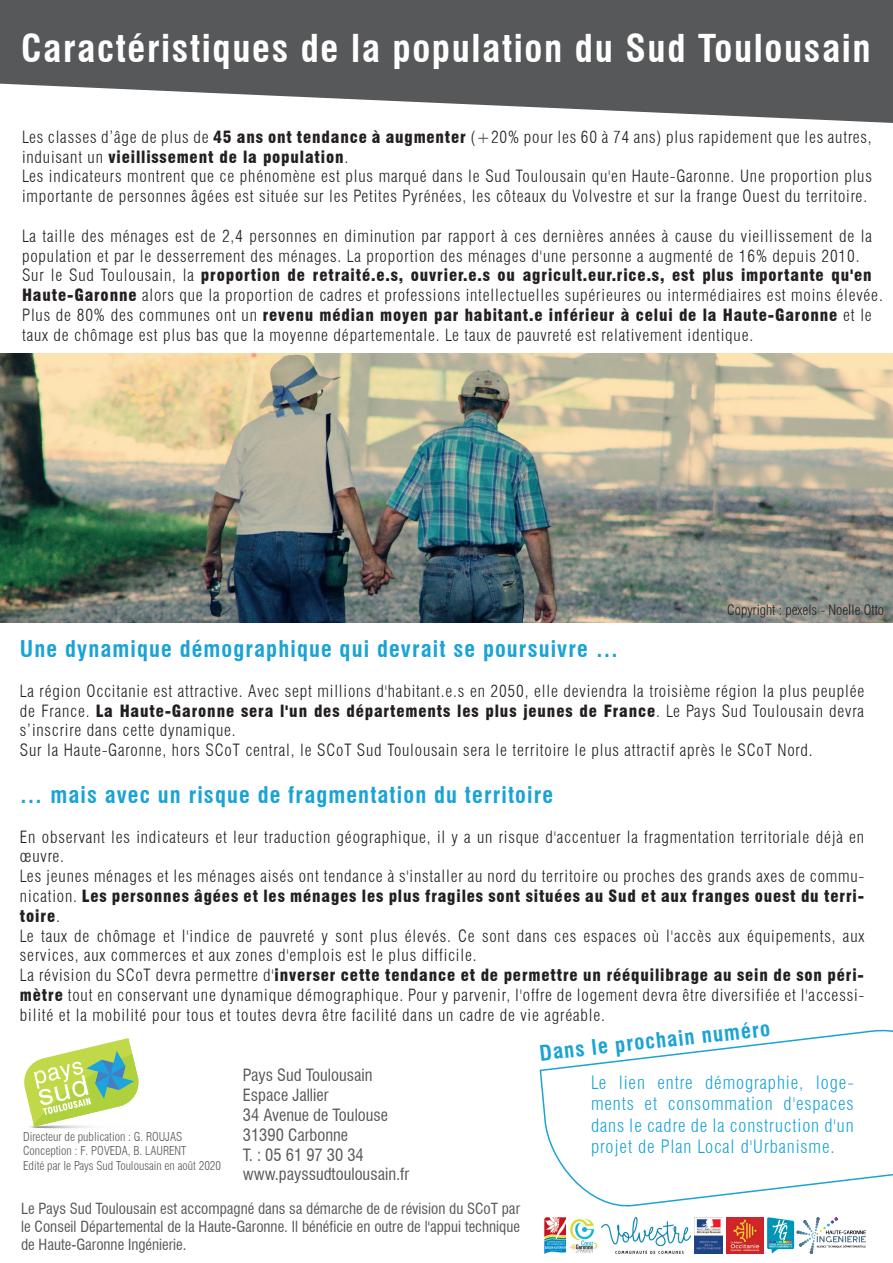
<style>
.page{position:relative;width:893px;height:1263px;background:#fff}
.page>*{position:absolute;margin:0;border:0;box-sizing:border-box;transform-origin:0 0}
.t1{font:700 condensed 37.5px "Swiss 721 BT";letter-spacing:.045em;color:#fff}
.t2{font:700 condensed 22.5px "Swiss 721 BT";letter-spacing:.05em;color:#1aa3d5}
.t3{font:700 condensed 21px "Swiss 721 BT";color:#1aa3d5}
.t4{font:300 condensed 18px/21.6px "Swiss 721 BT";letter-spacing:.05em;color:#1aa3d5;text-align:justify}
.t5{font:300 condensed 16.5px/19.8px "Swiss 721 BT";letter-spacing:.05em;color:#231f20}
.t6{font:condensed 16.5px/19.8px "Swiss 721 BT";color:#57585a}
.t7{font:condensed 15px/18px "Swiss 721 BT";color:#57585a;text-align:justify}
.t8{font:300 condensed 13.95px "Swiss 721 BT";color:#231f20}
.t9{font:300 condensed 12px/14.4px "Swiss 721 BT";color:#57585a}
.s1{font-weight:900}
</style>
<div class="page">
<svg style="left:24px;top:1038px;width:115px;height:91px"></svg>
<svg style="left:0;top:0;width:893px;height:123px;fill:#57585a"></svg>
<img style="left:727px;top:1217px;width:36px;height:36px">
<svg style="left:767px;top:1217px;width:27px;height:36px"></svg>
<img style="left:544px;top:1217px;width:54px;height:36px">
<img style="left:694px;top:1217px;width:29px;height:36px">
<img style="left:602px;top:1217px;width:88px;height:36px">
<img style="left:797px;top:1217px;width:69px;height:36px">
<svg style="left:539px;top:1029px;width:354px;height:178px"></svg>
<img style="left:0;top:354px;width:893px;height:268px">
<h1 class="t1" style="left:21px;top:26px;width:851px">Caractéristiques de la population du Sud Toulousain</h1>
<p class="t5" style="left:22px;top:127px;width:851px">Les classes d’âge de plus de <span class="s1">45 ans ont tendance à augmenter</span> (+20% pour les 60 à 74 ans) plus rapidement que les autres, induisant un <span class="s1">vieillissement de la population</span>.<br>Les indicateurs montrent que ce phénomène est plus marqué dans le Sud Toulousain qu'en Haute-Garonne. Une proportion plus importante de personnes âgées est située sur les Petites Pyrénées, les côteaux du Volvestre et sur la frange Ouest du territoire.</p>
<p class="t5" style="left:22px;top:226px;width:862px">La taille des ménages est de 2,4 personnes en diminution par rapport à ces dernières années à cause du vieillissement de la population et par le desserrement des ménages. La proportion des ménages d'une personne a augmenté de 16% depuis 2010.<br>Sur le Sud Toulousain, la <span class="s1">proportion de retraité.e.s, ouvrier.e.s ou agricult.eur.rice.s, est plus importante qu'en Haute-Garonne</span> alors que la proportion de cadres et professions intellectuelles supérieures ou intermédiaires est moins élevée.<br>Plus de 80% des communes ont un <span class="s1">revenu médian moyen par habitant.e inférieur à celui de la Haute-Garonne</span> et le taux de chômage est plus bas que la moyenne départementale. Le taux de pauvreté est relativement identique.</p>
<p class="t8" style="left:727px;top:602px;width:158px">Copyright : pexels - Noelle Otto</p>
<h2 class="t2" style="left:20px;top:635px;width:600px">Une dynamique démographique qui devrait se poursuivre …</h2>
<p class="t5" style="left:20px;top:681px;width:846px">La région Occitanie est attractive. Avec sept millions d'habitant.e.s en 2050, elle deviendra la troisième région la plus peuplée de France. <span class="s1">La Haute-Garonne sera l'un des départements les plus jeunes de France</span>. Le Pays Sud Toulousain devra s’inscrire dans cette dynamique.<br>Sur la Haute-Garonne, hors SCoT central, le SCoT Sud Toulousain sera le territoire le plus attractif après le SCoT Nord.</p>
<h2 class="t2" style="left:20px;top:781px;width:535px">… mais avec un risque de fragmentation du territoire</h2>
<p class="t5" style="left:20px;top:827px;width:846px">En observant les indicateurs et leur traduction géographique, il y a un risque d'accentuer la fragmentation territoriale déjà en œuvre.<br>Les jeunes ménages et les ménages aisés ont tendance à s'installer au nord du territoire ou proches des grands axes de commu&shy;nication. <span class="s1">Les personnes âgées et les ménages les plus fragiles sont situées au Sud et aux franges ouest du terri&shy;toire</span>.<br>Le taux de chômage et l'indice de pauvreté y sont plus élevés. Ce sont dans ces espaces où l'accès aux équipements, aux services, aux commerces et aux zones d'emplois est le plus difficile.<br>La révision du SCoT devra permettre d'<span class="s1">inverser cette tendance et de permettre un rééquilibrage au sein de son péri&shy;mètre</span> tout en conservant une dynamique démographique. Pour y parvenir, l'offre de logement devra être diversifiée et l'accessi&shy;bilité et la mobilité pour tous et toutes devra être facilité dans un cadre de vie agréable.</p>
<p class="t3" style="left:538px;top:1040px;width:233px;rotate:-6deg">Dans le prochain numéro</p>
<p class="t9" style="left:23px;top:1129px;width:200px">Directeur de publication : G. ROUJAS<br>Conception : F. POVEDA, B. LAURENT<br>Edité par le Pays Sud Toulousain en août 2020</p>
<p class="t6" style="left:243px;top:1065px;width:168px">Pays Sud Toulousain<br>Espace Jallier<br>34 Avenue de Toulouse<br>31390 Carbonne<br>T. : 05 61 97 30 34 www.payssudtoulousain.fr</p>
<p class="t7" style="left:21px;top:1199px;width:500px">Le Pays Sud Toulousain est accompagné dans sa démarche de de révision du SCoT par le Conseil Départemental de la Haute-Garonne. Il bénéficie en outre de l'appui technique de Haute-Garonne Ingénierie.</p>
<p class="t4" style="left:591px;top:1071px;width:264px">Le lien entre démographie, loge&shy;ments et consommation d'espaces dans le cadre de la construction d'un projet de Plan Local d'Urbanisme.</p>
</div>
